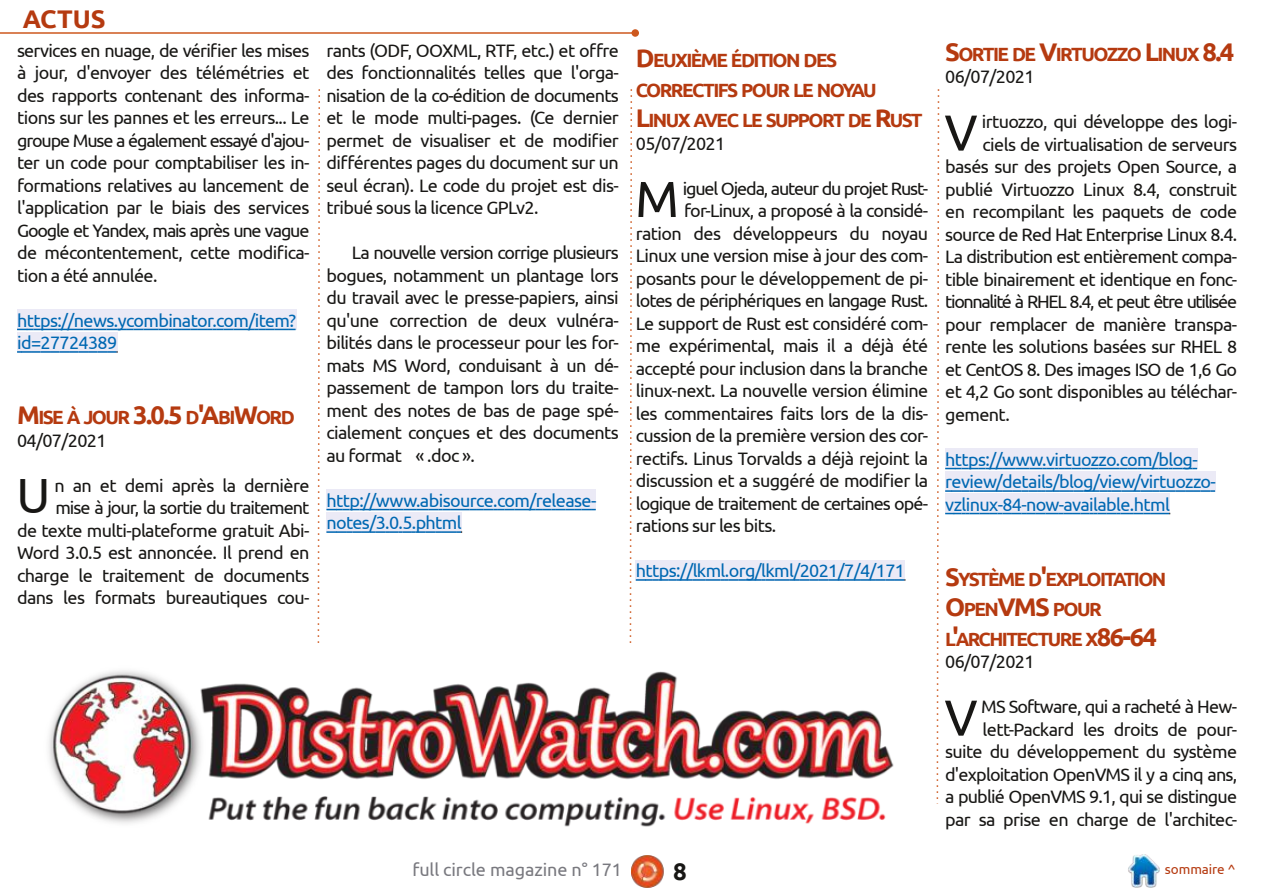
<style>
.page{position:relative;width:1263px;height:893px;background:#fff}
.page>*{position:absolute;margin:0;border:0;box-sizing:border-box;transform-origin:0 0}
.t1{font:50.4px "Ubuntu";color:#181715}
.t2{font:49.35px "Ubuntu";color:#181715}
.t3{font:700 25.5px "Ubuntu";color:#b53a10}
.t4{font:700 24px "Ubuntu";color:#181715}
.t5{font:700 19.2px/30px "Ubuntu";letter-spacing:-.085em;color:#b53a10}
.t6{font:18px/22.5px "Ubuntu";letter-spacing:-.035em;color:#181715;text-align:justify}
.t7{font:18px/22.5px "Ubuntu";letter-spacing:-.035em;color:#0068b2}
.t8{font:18px "Ubuntu";letter-spacing:-.055em;color:#181715}
.t9{font:18px "Ubuntu";letter-spacing:-.075em;color:#181715}
.t10{font:18px "Ubuntu";letter-spacing:-.065em;color:#181715}
.t11{font:18px "Ubuntu";letter-spacing:-.005em;color:#79797f}
.t12{font:13.5px "Ubuntu";letter-spacing:-.005em;color:#b53a10}
.s1{font-size:25.5px}
</style>
<div class="page">
<img style="left:631px;top:855px;width:33px;height:33px">
<img style="left:1128px;top:855px;width:32px;height:32px">
<hr style="left:0;top:32px;width:635px;height:2px;background:#cd581e">
<div style="left:631px;top:29px;width:8px;height:8px;background:#cd581e;border-radius:50%"></div>
<div style="left:17px;top:310px;width:279px;height:20px;background:#ebeaf6"></div>
<div style="left:17px;top:332px;width:100px;height:20px;background:#ebeaf6"></div>
<svg style="left:17px;top:329px;width:279px;height:1px"></svg>
<svg style="left:17px;top:351px;width:101px;height:2px"></svg>
<svg style="left:317px;top:89px;width:279px;height:554px"></svg>
<svg style="left:629px;top:89px;width:276px;height:554px"></svg>
<svg style="left:936px;top:89px;width:279px;height:715px"></svg>
<img style="left:48px;top:670px;width:846px;height:157px">
<h3 class="t3" style="left:23px;top:4px;width:84px">ACTUS</h3>
<p class="t6" style="left:17px;top:39px;width:294px">services en nuage, de vérifier les mises à jour, d'envoyer des télémétries et des rapports contenant des informa&shy;tions sur les pannes et les erreurs... Le groupe Muse a également essayé d'ajou&shy;ter un code pour comptabiliser les in&shy;formations relatives au lancement de l'application par le biais des services Google et Yandex, mais après une vague de mécontentement, cette modifica&shy;tion a été annulée.</p>
<p class="t7" style="left:17px;top:309px;width:281px">https://news.ycombinator.com/item? id=27724389</p>
<p class="t5" style="left:17px;top:402px;width:279px"><span class="s1">M</span>ISE À JOUR <span class="s1">3.0.5</span> D<span class="s1">'A</span>BI<span class="s1">W</span>ORD</p>
<p class="t6" style="left:17px;top:429px;width:91px">04/07/2021</p>
<h2 class="t2" style="left:16px;top:467px;width:35px">U</h2>
<p class="t6" style="left:17px;top:474px;width:294px;text-align:right">n an et demi après la dernière mise à jour, la sortie du traitement<br>de texte multi-plateforme gratuit Abi-Word 3.0.5 est annoncée. Il prend en charge le traitement de documents dans les formats bureautiques cou-</p>
<p class="t6" style="left:326px;top:39px;width:294px">rants (ODF, OOXML, RTF, etc.) et offre des fonctionnalités telles que l'orga&shy;nisation de la co-édition de documents et le mode multi-pages. (Ce dernier permet de visualiser et de modifier différentes pages du document sur un seul écran). Le code du projet est dis&shy;tribué sous la licence GPLv2.</p>
<p class="t6" style="left:326px;top:241px;width:294px;text-indent:26px">La nouvelle version corrige plusieurs bogues, notamment un plantage lors du travail avec le presse-papiers, ainsi qu'une correction de deux vulnéra&shy;bilités dans le processeur pour les for&shy;mats MS Word, conduisant à un dé&shy;passement de tampon lors du traite&shy;ment des notes de bas de page spé&shy;cialement conçues et des documents au format « .doc ».</p>
<p class="t7" style="left:326px;top:489px;width:271px">http://www.abisource.com/release&shy;notes/3.0.5.phtml</p>
<p class="t5" style="left:636px;top:45px;width:288px"><span class="s1">D</span>EUXIÈME ÉDITION DES<br>CORRECTIFS POUR LE NOYAU<br><span class="s1">L</span>INUX AVEC LE SUPPORT DE <span class="s1">R</span>UST</p>
<p class="t6" style="left:636px;top:132px;width:91px">05/07/2021</p>
<h1 class="t1" style="left:635px;top:170px;width:45px">M</h1>
<p class="t10" style="left:683px;top:178px;width:247px">iguel Ojeda, auteur du projet Rust-</p>
<p class="t6" style="left:684px;top:199px;width:246px">for-Linux, a proposé à la considé-</p>
<p class="t6" style="left:636px;top:222px;width:294px">ration des développeurs du noyau</p>
<p class="t6" style="left:636px;top:244px;width:294px">Linux une version mise à jour des com-</p>
<p class="t6" style="left:636px;top:267px;width:294px">posants pour le développement de pi-</p>
<p class="t8" style="left:636px;top:290px;width:294px">lotes de périphériques en langage Rust.</p>
<p class="t6" style="left:636px;top:312px;width:294px">Le support de Rust est considéré com-</p>
<p class="t6" style="left:636px;top:334px;width:294px">me expérimental, mais il a déjà été</p>
<p class="t6" style="left:636px;top:357px;width:294px">accepté pour inclusion dans la branche</p>
<p class="t6" style="left:636px;top:379px;width:294px">linux-next. La nouvelle version élimine</p>
<p class="t6" style="left:636px;top:402px;width:294px">les commentaires faits lors de la dis-</p>
<p class="t6" style="left:636px;top:424px;width:294px">cussion de la première version des cor-</p>
<p class="t6" style="left:636px;top:447px;width:294px">rectifs. Linus Torvalds a déjà rejoint la</p>
<p class="t6" style="left:636px;top:469px;width:294px">discussion et a suggéré de modifier la</p>
<p class="t8" style="left:636px;top:493px;width:294px">logique de traitement de certaines opé-</p>
<p class="t6" style="left:636px;top:514px;width:142px">rations sur les bits.</p>
<p class="t7" style="left:636px;top:559px;width:271px">https://lkml.org/lkml/2021/7/4/171</p>
<p class="t5" style="left:945px;top:38px;width:291px"><span class="s1">S</span>ORTIE DE <span class="s1">V</span>IRTUOZZO <span class="s1">L</span>INUX <span class="s1">8.4</span></p>
<p class="t6" style="left:945px;top:65px;width:91px">06/07/2021</p>
<h1 class="t1" style="left:944px;top:104px;width:35px">V</h1>
<p class="t6" style="left:982px;top:110px;width:257px">irtuozzo, qui développe des logi-</p>
<p class="t6" style="left:982px;top:133px;width:256px">ciels de virtualisation de serveurs</p>
<p class="t6" style="left:945px;top:155px;width:293px">basés sur des projets Open Source, a</p>
<p class="t6" style="left:945px;top:178px;width:293px">publié Virtuozzo Linux 8.4, construit</p>
<p class="t6" style="left:945px;top:200px;width:293px">en recompilant les paquets de code</p>
<p class="t6" style="left:945px;top:223px;width:293px">source de Red Hat Enterprise Linux 8.4.</p>
<p class="t6" style="left:945px;top:245px;width:294px">La distribution est entièrement compa-</p>
<p class="t6" style="left:945px;top:268px;width:294px">tible binairement et identique en fonc-</p>
<p class="t9" style="left:945px;top:291px;width:293px">tionnalité à RHEL 8.4, et peut être utilisée</p>
<p class="t6" style="left:945px;top:313px;width:294px">pour remplacer de manière transpa-</p>
<p class="t6" style="left:945px;top:335px;width:293px">rente les solutions basées sur RHEL 8</p>
<p class="t6" style="left:945px;top:358px;width:294px">et CentOS 8. Des images ISO de 1,6 Go</p>
<p class="t6" style="left:945px;top:380px;width:294px">et 4,2 Go sont disponibles au téléchar-</p>
<p class="t6" style="left:945px;top:403px;width:66px">gement.</p>
<p class="t7" style="left:945px;top:448px;width:272px">https://www.virtuozzo.com/blog&shy;review/details/blog/view/virtuozzo&shy;vzlinux-84-now-available.html</p>
<p class="t5" style="left:945px;top:563px;width:223px"><span class="s1">S</span>YSTÈME D<span class="s1">'</span>EXPLOITATION<br><span class="s1">O</span>PEN<span class="s1">VMS</span> POUR<br>L<span class="s1">'</span>ARCHITECTURE X<span class="s1">86-64</span></p>
<p class="t6" style="left:945px;top:650px;width:91px">06/07/2021</p>
<h1 class="t1" style="left:944px;top:689px;width:35px">V</h1>
<p class="t6" style="left:945px;top:695px;width:294px;text-align:right">MS Software, qui a racheté à Hew&shy;lett-Packard les droits de pour&shy;suite du développement du système d'exploitation OpenVMS il y a cinq ans, a publié OpenVMS 9.1, qui se distingue par sa prise en charge de l'architec-</p>
<p class="t11" style="left:412px;top:859px;width:211px">full circle magazine n° 171</p>
<h3 class="t4" style="left:673px;top:857px;width:15px">8</h3>
<p class="t12" style="left:1165px;top:861px;width:72px">sommaire ^</p>
</div>
